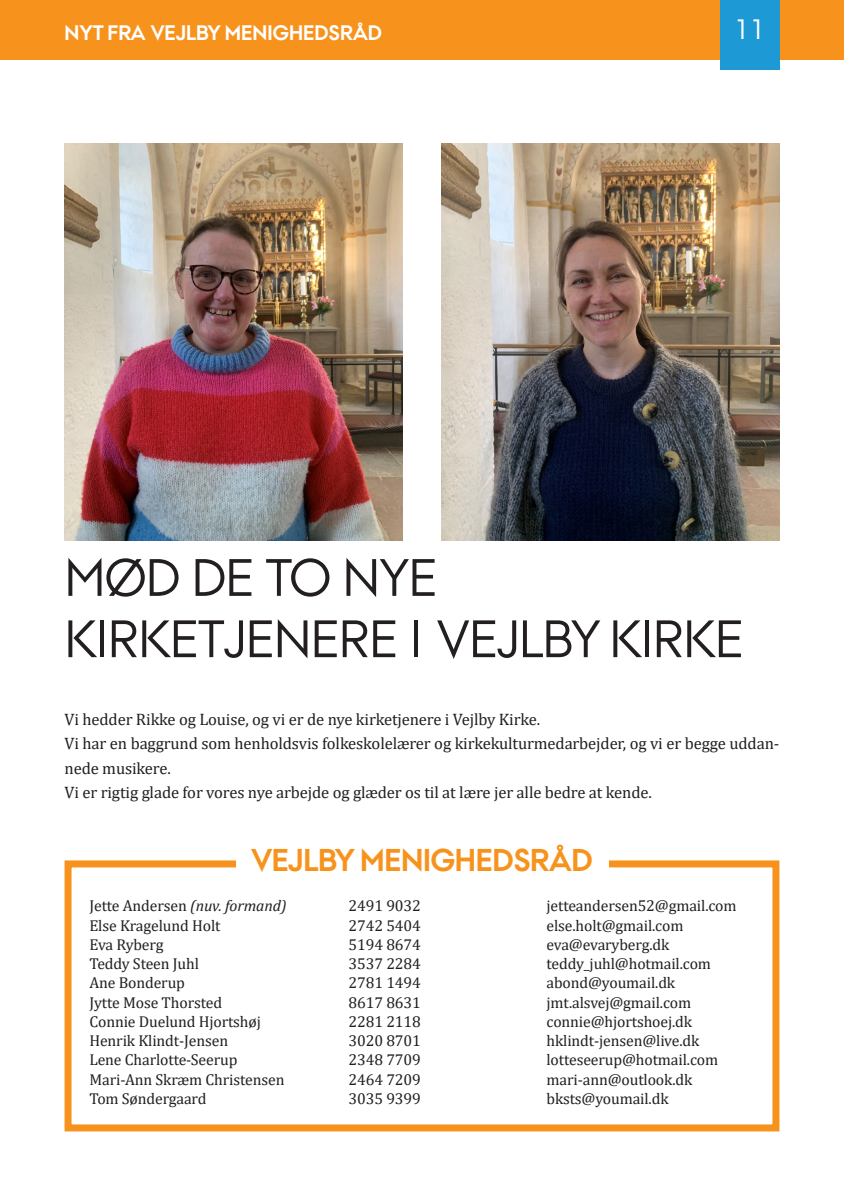
<style>
.page{position:relative;width:844px;height:1191px;background:#fff}
.page>*{position:absolute;margin:0;border:0;box-sizing:border-box;transform-origin:0 0}
.t1{font:52.5px/61.2px "AU Passata";letter-spacing:-.01em;color:#231f20}
.t2{font:700 31.5px "AU Passata";letter-spacing:-.01em;color:#f7931d}
.t3{font:28px "AU Passata";color:#fff}
.t4{font:700 21px "AU Passata";color:#fff}
.t5{font:16.62px/24.5px "Cambria";letter-spacing:-.01em;color:#231f20}
.t6{font:15.75px "Cambria";letter-spacing:-.01em;color:#231f20}
.s1{font-style:italic}
</style>
<div class="page">
<div style="left:0;top:0;width:843px;height:60px;background:#f7931d"></div>
<div style="left:719px;top:0;width:60px;height:69px;background:#1d99d6"></div>
<div style="left:64px;top:860px;width:715px;height:271px;background:#fff;border:7px solid #f7931d"></div>
<div style="left:236px;top:836px;width:372px;height:52px;background:#fff"></div>
<img style="left:64px;top:144px;width:338px;height:397px">
<img style="left:441px;top:144px;width:338px;height:397px">
<h3 class="t4" style="left:64px;top:20px;width:319px">NYT FRA VEJLBY MENIGHEDSRÅD</h3>
<h3 class="t3" style="left:733px;top:13px;width:33px">11</h3>
<h1 class="t1" style="left:64px;top:546px;width:680px">MØD DE TO NYE<br>KIRKETJENERE I VEJLBY KIRKE</h1>
<p class="t5" style="left:64px;top:707px;width:716px">Vi hedder Rikke og Louise, og vi er de nye kirketjenere i Vejlby Kirke.<br>Vi har en baggrund som henholdsvis folkeskolelærer og kirkekulturmedarbejder, og vi er begge uddan&shy;nede musikere.<br>Vi er rigtig glade for vores nye arbejde og glæder os til at lære jer alle bedre at kende.</p>
<h2 class="t2" style="left:251px;top:842px;width:342px">VEJLBY MENIGHEDSRÅD</h2>
<p class="t6" style="left:89px;top:896px;width:199px">Jette Andersen <span class="s1">(nuv. formand)</span></p>
<p class="t6" style="left:348px;top:896px;width:74px">2491 9032</p>
<p class="t6" style="left:546px;top:896px;width:191px">jetteandersen52@gmail.com</p>
<p class="t6" style="left:89px;top:916px;width:133px">Else Kragelund Holt</p>
<p class="t6" style="left:348px;top:916px;width:74px">2742 5404</p>
<p class="t6" style="left:546px;top:916px;width:138px">else.holt@gmail.com</p>
<p class="t6" style="left:89px;top:935px;width:76px">Eva Ryberg</p>
<p class="t6" style="left:348px;top:935px;width:74px">5194 8674</p>
<p class="t6" style="left:546px;top:935px;width:124px">eva@evaryberg.dk</p>
<p class="t6" style="left:89px;top:954px;width:111px">Teddy Steen Juhl</p>
<p class="t6" style="left:348px;top:954px;width:74px">3537 2284</p>
<p class="t6" style="left:546px;top:954px;width:166px">teddy_juhl@hotmail.com</p>
<p class="t6" style="left:89px;top:973px;width:97px">Ane Bonderup</p>
<p class="t6" style="left:348px;top:973px;width:74px">2781 1494</p>
<p class="t6" style="left:546px;top:973px;width:130px">abond@youmail.dk</p>
<p class="t6" style="left:89px;top:993px;width:134px">Jytte Mose Thorsted</p>
<p class="t6" style="left:348px;top:993px;width:74px">8617 8631</p>
<p class="t6" style="left:546px;top:993px;width:146px">jmt.alsvej@gmail.com</p>
<p class="t6" style="left:89px;top:1012px;width:173px">Connie Duelund Hjortshøj</p>
<p class="t6" style="left:348px;top:1012px;width:74px">2281 2118</p>
<p class="t6" style="left:546px;top:1012px;width:147px">connie@hjortshoej.dk</p>
<p class="t6" style="left:89px;top:1031px;width:140px">Henrik Klindt-Jensen</p>
<p class="t6" style="left:348px;top:1031px;width:74px">3020 8701</p>
<p class="t6" style="left:546px;top:1031px;width:154px">hklindt-jensen@live.dk</p>
<p class="t6" style="left:89px;top:1050px;width:149px">Lene Charlotte-Seerup</p>
<p class="t6" style="left:348px;top:1050px;width:74px">2348 7709</p>
<p class="t6" style="left:546px;top:1050px;width:173px">lotteseerup@hotmail.com</p>
<p class="t6" style="left:89px;top:1070px;width:196px">Mari-Ann Skræm Christensen</p>
<p class="t6" style="left:348px;top:1070px;width:74px">2464 7209</p>
<p class="t6" style="left:546px;top:1070px;width:147px">mari-ann@outlook.dk</p>
<p class="t6" style="left:89px;top:1089px;width:119px">Tom Søndergaard</p>
<p class="t6" style="left:348px;top:1089px;width:74px">3035 9399</p>
<p class="t6" style="left:546px;top:1089px;width:124px">bksts@youmail.dk</p>
</div>
